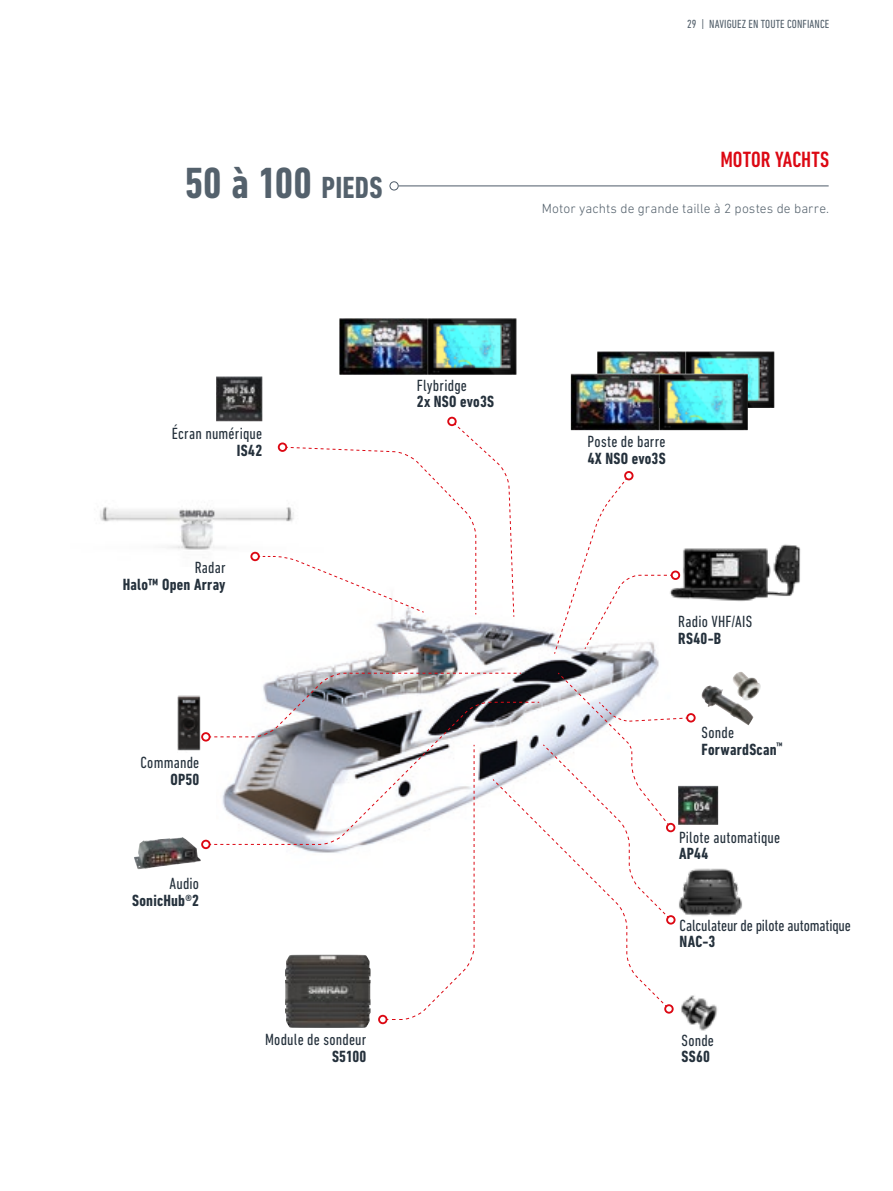
<style>
.page{position:relative;width:893px;height:1191px;background:#fff}
.page>*{position:absolute;margin:0;border:0;box-sizing:border-box;transform-origin:0 0}
.t1{font:700 condensed 44.4px "DIN Next LT Pro";color:#54616c}
.t2{font:500 condensed 22.5px "DIN Next LT Pro";letter-spacing:.005em;color:#dc0813}
.t3{font:condensed 16.5px "DIN Next LT Pro";letter-spacing:.01em;color:#25313c}
.t4{font:700 condensed 16.5px/16.5px "DIN Next LT Pro";letter-spacing:.015em;color:#25313c}
.t5{font:300 13.5px "DIN Next LT Pro";letter-spacing:.005em;color:#54616c}
.t6{font:condensed 12px "DIN Next LT Pro";letter-spacing:.01em;color:#54616c}
.s1{font-size:31.05px}
.s2{font-weight:400}
</style>
<div class="page">
<hr style="left:399px;top:185px;width:430px;height:1px;background:#4e5b68">
<div style="left:390px;top:181px;width:9px;height:9px;border:1px solid #4e5b68;border-radius:50%"></div>
<img style="left:597px;top:351px;width:177px;height:57px">
<img style="left:571px;top:374px;width:177px;height:56px">
<img style="left:303px;top:617px;width:356px;height:55px">
<img style="left:687px;top:995px;width:31px;height:36px">
<img style="left:339px;top:318px;width:177px;height:57px">
<img style="left:100px;top:507px;width:158px;height:55px">
<img style="left:688px;top:868px;width:54px;height:48px">
<img style="left:701px;top:672px;width:60px;height:53px">
<img style="left:134px;top:837px;width:48px;height:32px">
<img style="left:216px;top:376px;width:46px;height:45px">
<img style="left:688px;top:785px;width:30px;height:40px">
<img style="left:177px;top:695px;width:24px;height:56px">
<div style="left:447px;top:417px;width:10px;height:9px;border:2px solid #dc0813;border-radius:50%"></div>
<div style="left:250px;top:552px;width:10px;height:9px;border:2px solid #dc0813;border-radius:50%"></div>
<div style="left:624px;top:471px;width:9px;height:9px;border:2px solid #dc0813;border-radius:50%"></div>
<div style="left:201px;top:732px;width:10px;height:9px;border:2px solid #dc0813;border-radius:50%"></div>
<div style="left:201px;top:839px;width:10px;height:10px;border:2px solid #dc0813;border-radius:50%"></div>
<div style="left:686px;top:713px;width:10px;height:9px;border:2px solid #dc0813;border-radius:50%"></div>
<svg style="left:258px;top:423px;width:257px;height:194px"></svg>
<div style="left:278px;top:442px;width:9px;height:10px;border:2px solid #dc0813;border-radius:50%"></div>
<svg style="left:209px;top:672px;width:479px;height:348px"></svg>
<div style="left:378px;top:1014px;width:9px;height:10px;border:2px solid #dc0813;border-radius:50%"></div>
<img style="left:285px;top:954px;width:85px;height:73px">
<svg style="left:554px;top:477px;width:106px;height:177px"></svg>
<img style="left:660px;top:544px;width:141px;height:57px">
<h1 class="t1" style="left:185px;top:158px;width:199px">50 à 100 <span class="s1">pieds</span></h1>
<p class="t6" style="left:687px;top:17px;width:143px">29 | NAVIGUEZ EN TOUTE CONFIANCE</p>
<h2 class="t2" style="left:720px;top:147px;width:110px">MOTOR YACHTS</h2>
<p class="t5" style="left:542px;top:200px;width:289px">Motor yachts de grande taille à 2 postes de barre.</p>
<p class="t3" style="left:172px;top:424px;width:92px">Écran numérique</p>
<p class="t4" style="left:237px;top:442px;width:27px">IS42</p>
<p class="t3" style="left:195px;top:558px;width:32px">Radar</p>
<p class="t4" style="left:123px;top:576px;width:104px">Halo™ Open Array</p>
<p class="t3" style="left:417px;top:376px;width:52px">Flybridge</p>
<p class="t4" style="left:417px;top:393px;width:79px">2x NSO evo3S</p>
<p class="t3" style="left:141px;top:753px;width:60px">Commande</p>
<p class="t4" style="left:170px;top:771px;width:30px">OP50</p>
<p class="t3" style="left:169px;top:874px;width:31px">Audio</p>
<p class="t4" style="left:132px;top:892px;width:68px">SonicHub®2</p>
<p class="t3" style="left:265px;top:1030px;width:103px">Module de sondeur</p>
<p class="t4" style="left:332px;top:1048px;width:36px">S5100</p>
<p class="t3" style="left:588px;top:432px;width:80px">Poste de barre</p>
<p class="t4" style="left:588px;top:450px;width:79px">4X NSO evo3S</p>
<p class="t3" style="left:678px;top:612px;width:75px">Radio VHF/AIS</p>
<p class="t4" style="left:678px;top:630px;width:44px">RS40-B</p>
<p class="t4" style="left:702px;top:724px;width:83px"><span class="s2">Sonde<br></span>ForwardScan<sup>™</sup></p>
<p class="t3" style="left:679px;top:828px;width:103px">Pilote automatique</p>
<p class="t4" style="left:679px;top:845px;width:31px">AP44</p>
<p class="t3" style="left:680px;top:915px;width:173px">Calculateur de pilote automatique</p>
<p class="t4" style="left:680px;top:933px;width:37px">NAC-3</p>
<p class="t3" style="left:681px;top:1031px;width:34px">Sonde</p>
<p class="t4" style="left:681px;top:1048px;width:30px">SS60</p>
</div>
